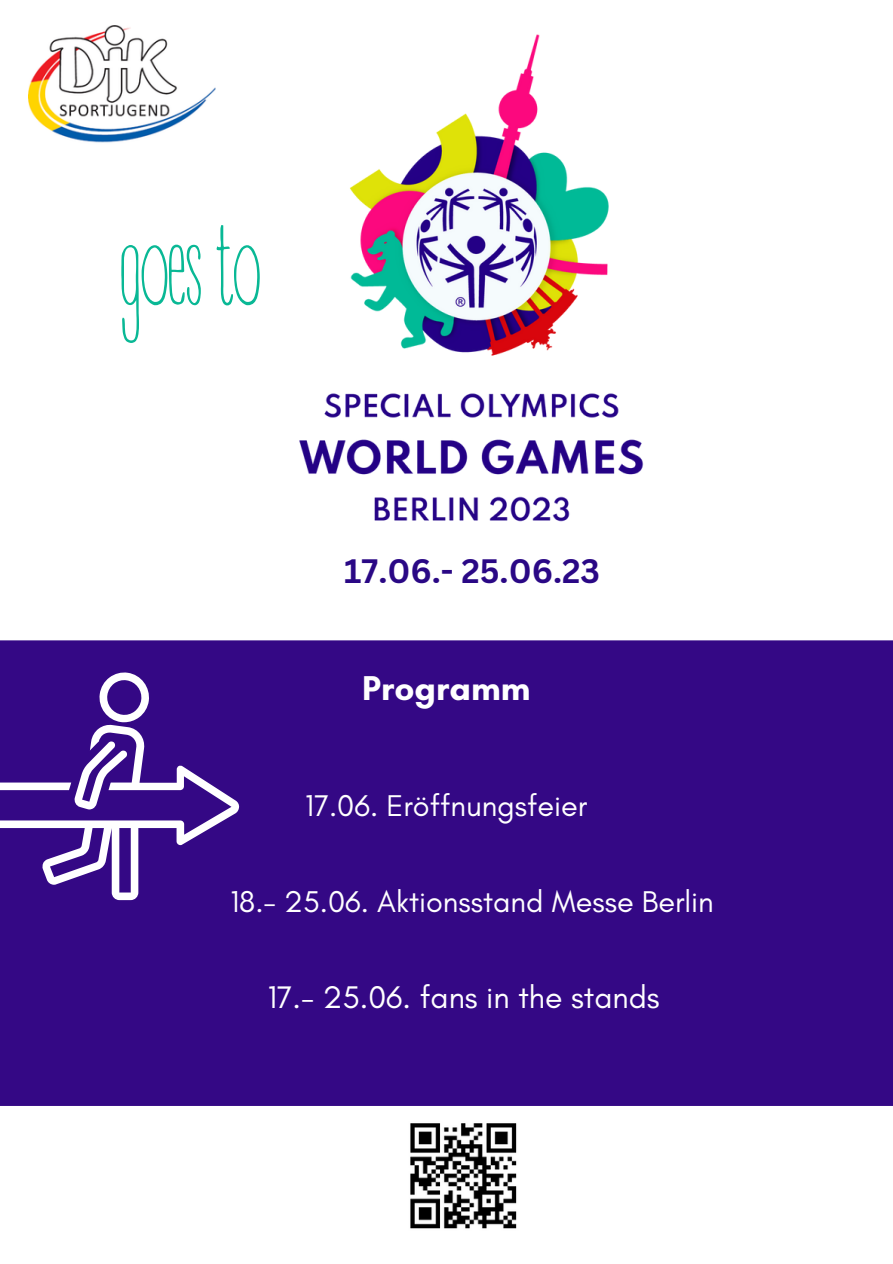
<style>
.page{position:relative;width:893px;height:1264px;background:#fff}
.page>*{position:absolute;margin:0;border:0;box-sizing:border-box;transform-origin:0 0}
.t1{font:109.35px "A Day Without Sun";color:#09b895}
.t2{font:700 35.1px "Glacial Indifference";color:#fff}
.t3{font:700 33px "Canva Sans";color:#2a0885}
.t4{font:31.8px "Glacial Indifference";color:#fff}
.t5{font:30.6px "Glacial Indifference";color:#fff}
</style>
<div class="page">
<div style="left:0;top:640px;width:892px;height:465px;background:#340885"></div>
<svg style="left:0;top:672px;width:239px;height:228px"></svg>
<img style="left:299px;top:34px;width:345px;height:488px">
<img style="left:29px;top:26px;width:186px;height:117px">
<img style="left:410px;top:1123px;width:107px;height:106px">
<h1 class="t1" style="left:119px;top:199px;width:142px">goes to</h1>
<p class="t3" style="left:344px;top:547px;width:257px">17.06.- 25.06.23</p>
<p class="t2" style="left:362px;top:667px;width:170px">Programm</p>
<p class="t5" style="left:305px;top:787px;width:284px">17.06. Eröffnungsfeier</p>
<p class="t5" style="left:230px;top:882px;width:485px">18.- 25.06. Aktionsstand Messe Berlin</p>
<p class="t4" style="left:268px;top:978px;width:393px">17.- 25.06. fans in the stands</p>
</div>
